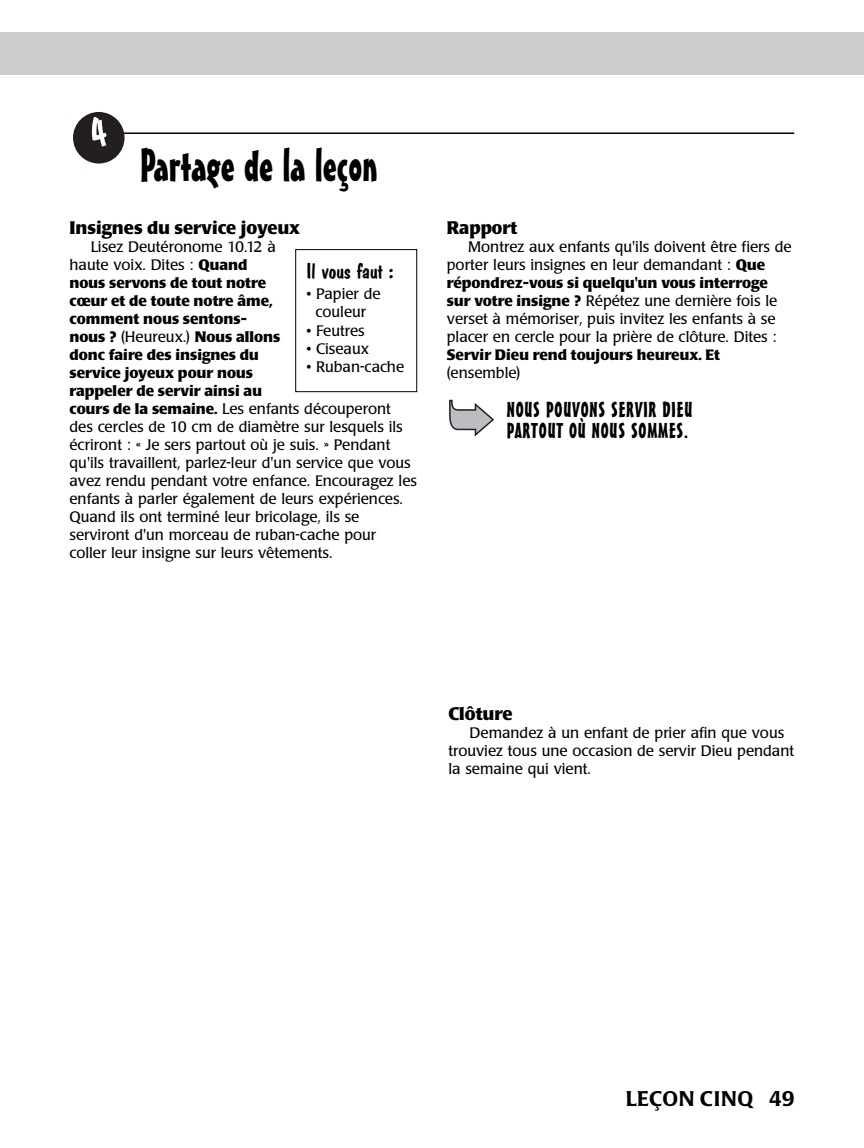
<style>
.page{position:relative;width:864px;height:1148px;background:#fff}
.page>*{position:absolute;margin:0;border:0;box-sizing:border-box;transform-origin:0 0}
.t1{font:45px "Mister Earl BT";color:#000}
.t2{font:21px/21px "Mister Earl BT";letter-spacing:.04em;color:#000}
.t3{font:500 21px "Poppl Laudatio";letter-spacing:.02em;color:#000}
.t4{font:21px "Dom Casual D";color:#000;scale:1.05 1}
.t5{font:700 18px "Poppl Laudatio";color:#000}
.t6{font:15px/18px "Poppl Laudatio";color:#000}
.t7{font:700 15px "Poppl Laudatio";color:#000}
.s1{font-weight:700}
</style>
<div class="page">
<hr style="left:123px;top:132px;width:671px;height:2px;background:#000">
<div style="left:0;top:32px;width:864px;height:42px;background:#ccc"></div>
<div style="left:295px;top:249px;width:122px;height:143px;border:1px solid #000"></div>
<svg style="left:449px;top:400px;width:45px;height:36px"></svg>
<svg style="left:73px;top:112px;width:52px;height:51px"></svg>
<h1 class="t1" style="left:140px;top:148px;width:239px">Partage de la leçon</h1>
<p class="t5" style="left:70px;top:221px;width:232px">Insignes du service joyeux</p>
<p class="t6" style="left:70px;top:239px;width:349px;text-indent:21px">Lisez Deutéronome 10.12 à<br>haute voix. Dites : <span class="s1">Quand<br>nous servons de tout notre<br>cœur et de toute notre âme,<br>comment nous sentons-<br>nous ?</span> (Heureux.) <span class="s1">Nous allons<br>donc faire des insignes du<br>service joyeux pour nous<br>rappeler de servir ainsi au<br>cours de la semaine.</span> Les enfants découperont des cercles de 10 cm de diamètre sur lesquels ils écriront : « Je sers partout où je suis. » Pendant qu'ils travaillent, parlez-leur d'un service que vous avez rendu pendant votre enfance. Encouragez les enfants à parler également de leurs expériences.<br>Quand ils ont terminé leur bricolage, ils se serviront d'un morceau de ruban-cache pour<br>coller leur insigne sur leurs vêtements.</p>
<h2 class="t4" style="left:307px;top:258px;width:84px">Il vous faut :</h2>
<p class="t6" style="left:307px;top:286px;width:75px;text-align:center">• Papier de couleur</p>
<p class="t6" style="left:307px;top:323px;width:60px">• Feutres</p>
<p class="t6" style="left:307px;top:341px;width:64px">• Ciseaux</p>
<p class="t6" style="left:307px;top:359px;width:99px">• Ruban-cache</p>
<p class="t5" style="left:447px;top:221px;width:72px">Rapport</p>
<p class="t6" style="left:447px;top:239px;width:346px;text-indent:21px">Montrez aux enfants qu'ils doivent être fiers de porter leurs insignes en leur demandant : <span class="s1">Que répondrez-vous si quelqu'un vous interroge sur votre insigne ?</span> Répétez une dernière fois le verset à mémoriser, puis invitez les enfants à se placer en cercle pour la prière de clôture. Dites :</p>
<p class="t7" style="left:447px;top:349px;width:275px">Servir Dieu rend toujours heureux. Et</p>
<p class="t6" style="left:447px;top:365px;width:75px">(ensemble)</p>
<h2 class="t2" style="left:507px;top:400px;width:187px">NOUS POUVONS SERVIR DIEU<br>PARTOUT OÙ NOUS SOMMES.</h2>
<p class="t5" style="left:448px;top:707px;width:66px">Clôture</p>
<p class="t6" style="left:448px;top:725px;width:347px;text-indent:21px">Demandez à un enfant de prier afin que vous trouviez tous une occasion de servir Dieu pendant la semaine qui vient.</p>
<h2 class="t3" style="left:626px;top:1090px;width:170px">LEÇON CINQ 49</h2>
</div>
